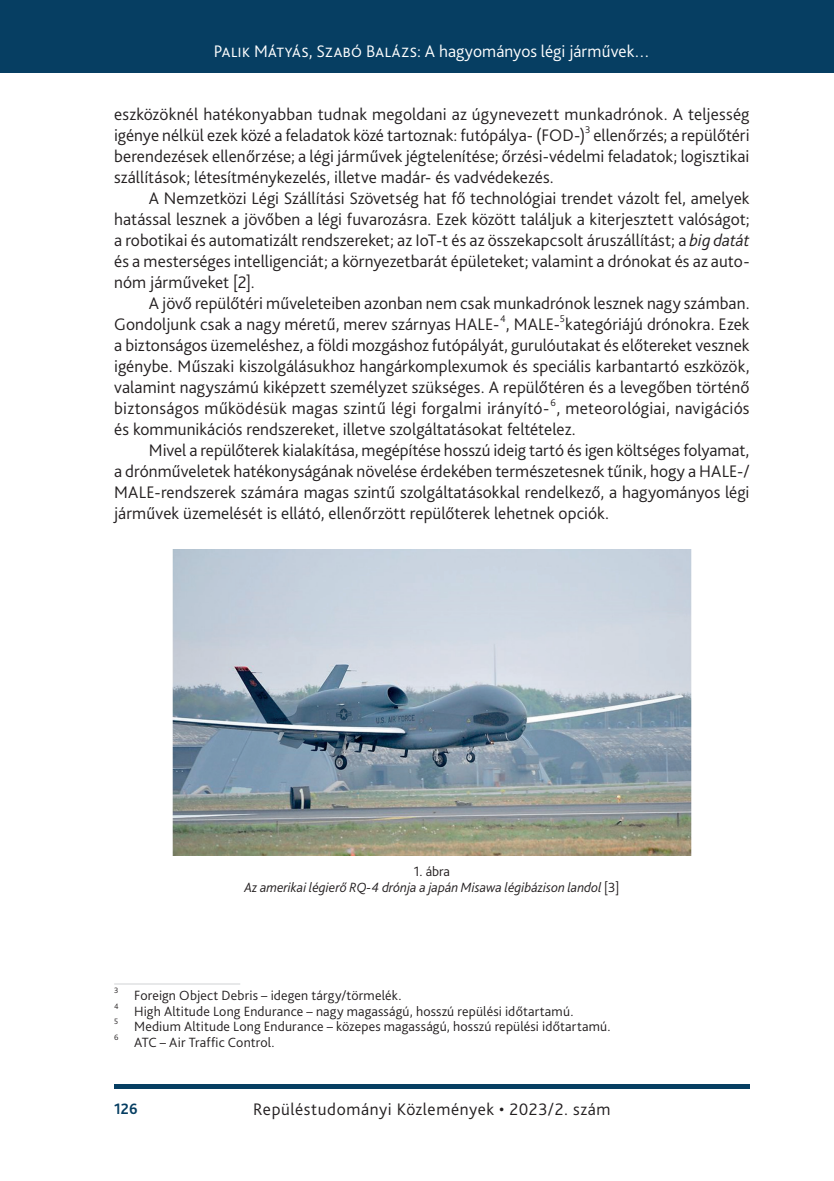
<style>
.page{position:relative;width:834px;height:1181px;background:#fff}
.page>*{position:absolute;margin:0;border:0;box-sizing:border-box;transform-origin:0 0}
._1__Body{font:300 17.5px/21px "Bliss Pro";letter-spacing:.005em;color:#231f20;text-align:justify}
.t1{font:300 17.5px "Bliss Pro";letter-spacing:.015em;color:#fff}
._1__Body-2{font:300 17.5px "Bliss Pro";letter-spacing:.03em;color:#231f20}
.t2{font:700 15.75px "Bliss Pro";color:#063e62;scale:.95 1}
.Footnote_text{font:300 14px "Bliss Pro";letter-spacing:.01em;color:#231f20}
.Ábra__képalárás{font:italic 300 14px "Bliss Pro";color:#231f20}
.Ábra_címe{font:300 14px "Bliss Pro";color:#231f20}
._1__Body-3{font:300 10.15px "Bliss Pro";color:#231f20}
.Footnote_text-2{font:300 8.22px "Bliss Pro";color:#231f20}
.s1{font-style:italic}
.s2{font-style:normal}
</style>
<div class="page">
<div style="left:0;top:0;width:833px;height:73px;background:#063e62"></div>
<hr style="left:833px;top:0;width:1px;height:73px;background:#063e62">
<div style="left:114px;top:1084px;width:635px;height:5px;background:#063e62"></div>
<img style="left:172px;top:549px;width:520px;height:306px">
<hr style="left:114px;top:983px;width:126px;height:1px;background:#d1d2d4">
<p class="t1" style="left:214px;top:41px;width:437px">Palik Mátyás, Szabó Balázs: A hagyományos légi járművek…</p>
<p class="_1__Body" style="left:114px;top:103px;width:636px">eszközöknél hatékonyabban tudnak megoldani az úgynevezett munkadrónok. A teljesség igénye nélkül ezek közé a feladatok közé tartoznak: futópálya- (FOD-)</p>
<p class="_1__Body-3" style="left:585px;top:123px;width:7px">3</p>
<p class="_1__Body" style="left:114px;top:124px;width:636px;text-indent:479px">ellenőrzés; a repülőtéri berendezések ellenőrzése; a légi járművek jégtelenítése; őrzési-védelmi feladatok; logisztikai szállítások; létesítménykezelés, illetve madár- és vadvédekezés.</p>
<p class="_1__Body" style="left:114px;top:187px;width:637px;text-indent:35px">A Nemzetközi Légi Szállítási Szövetség hat fő technológiai trendet vázolt fel, amelyek hatással lesznek a jövőben a légi fuvarozásra. Ezek között találjuk a kiterjesztett valóságot; a robotikai és automatizált rendszereket; az IoT-t és az összekapcsolt áruszállítást; a <span class="s1">big datát </span>és a mesterséges intelligenciát; a környezetbarát épületeket; valamint a drónokat és az auto&shy;nóm járműveket [2].</p>
<p class="_1__Body" style="left:114px;top:292px;width:636px;text-align:right">A jövő repülőtéri műveleteiben azonban nem csak munkadrónok lesznek nagy számban.<br>Gondoljunk csak a nagy méretű, merev szárnyas HALE- , MALE- kategóriájú drónokra. Ezek</p>
<p class="_1__Body-3" style="left:500px;top:312px;width:7px">4</p>
<p class="_1__Body-3" style="left:560px;top:312px;width:7px">5</p>
<p class="_1__Body" style="left:114px;top:334px;width:637px">a biztonságos üzemeléshez, a földi mozgáshoz futópályát, gurulóutakat és előtereket vesznek igénybe. Műszaki kiszolgálásukhoz hangárkomplexumok és speciális karbantartó eszközök, valamint nagyszámú kiképzett személyzet szükséges. A repülőtéren és a levegőben történő biztonságos működésük magas szintű légi forgalmi irányító- , meteorológiai, navigációs</p>
<p class="_1__Body-3" style="left:550px;top:396px;width:7px">6</p>
<p class="_1__Body" style="left:114px;top:418px;width:463px">és kommunikációs rendszereket, illetve szolgáltatásokat feltételez.</p>
<p class="_1__Body" style="left:114px;top:439px;width:637px;text-indent:35px">Mivel a repülőterek kialakítása, megépítése hosszú ideig tartó és igen költséges folyamat, a drónműveletek hatékonyságának növelése érdekében természetesnek tűnik, hogy a HALE-/ MALE-rendszerek számára magas szintű szolgáltatásokkal rendelkező, a hagyományos légi járművek üzemelését is ellátó, ellenőrzött repülőterek lehetnek opciók.</p>
<p class="Ábra_címe" style="left:413px;top:863px;width:38px">1. ábra</p>
<p class="Ábra__képalárás" style="left:244px;top:879px;width:376px">Az amerikai légierő RQ-4 drónja a japán Misawa légibázison landol <span class="s2">[3]</span></p>
<p class="Footnote_text-2" style="left:114px;top:985px;width:6px">3</p>
<p class="Footnote_text" style="left:134px;top:986px;width:269px">Foreign Object Debris – idegen tárgy/törmelék.</p>
<p class="Footnote_text-2" style="left:114px;top:1000px;width:6px">4</p>
<p class="Footnote_text" style="left:134px;top:1002px;width:441px">High Altitude Long Endurance – nagy magasságú, hosszú repülési időtartamú.</p>
<p class="Footnote_text-2" style="left:114px;top:1016px;width:6px">5</p>
<p class="Footnote_text" style="left:134px;top:1018px;width:478px">Medium Altitude Long Endurance – közepes magasságú, hosszú repülési időtartamú.</p>
<p class="Footnote_text-2" style="left:114px;top:1032px;width:6px">6</p>
<p class="Footnote_text" style="left:134px;top:1033px;width:142px">ATC – Air Traffic Control.</p>
<p class="t2" style="left:114px;top:1099px;width:26px">126</p>
<p class="_1__Body-2" style="left:253px;top:1098px;width:359px">Repüléstudományi Közlemények • 2023/2. szám</p>
</div>
